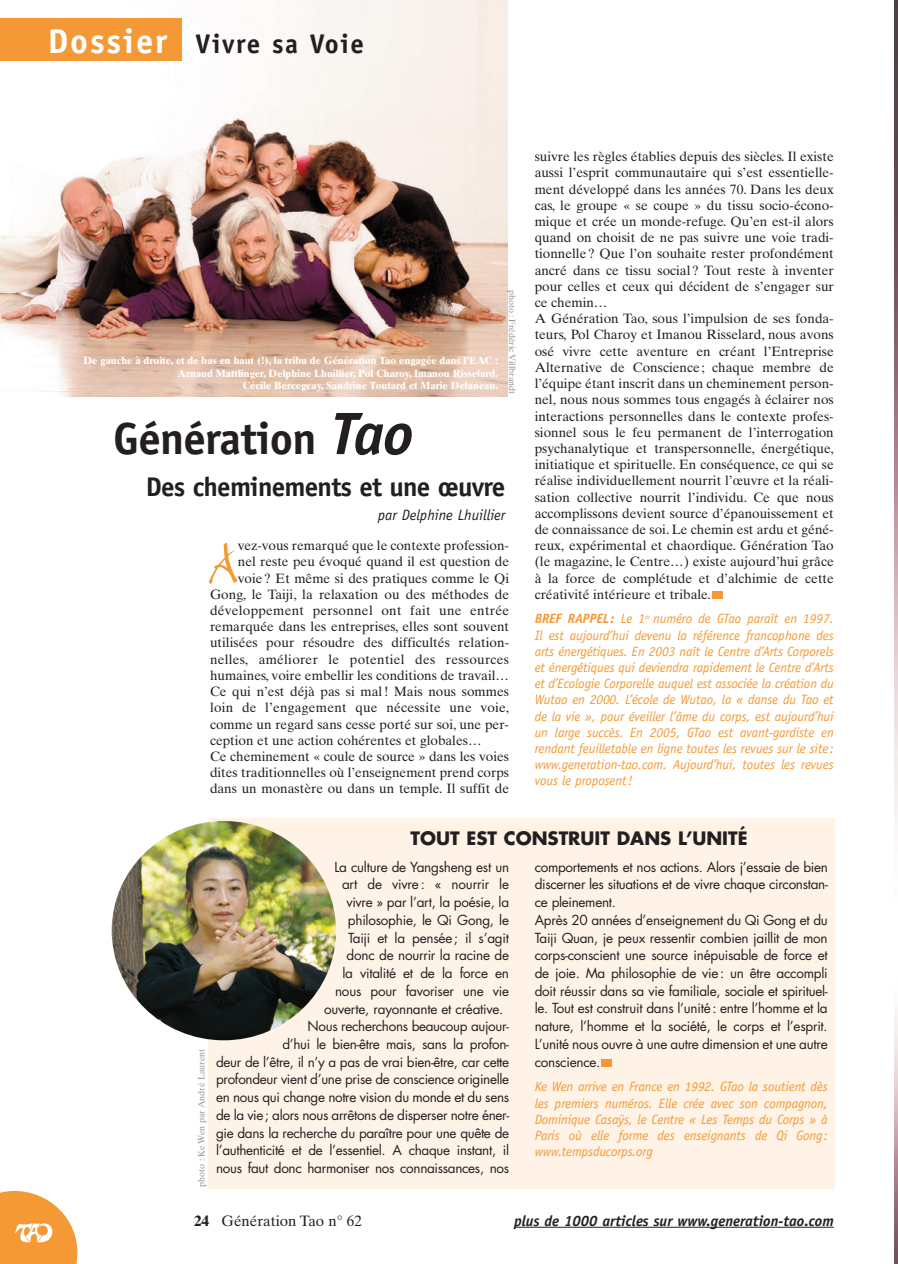
<style>
.page{position:relative;width:898px;height:1264px;background:#fff}
.page>*{position:absolute;margin:0;border:0;box-sizing:border-box;transform-origin:0 0}
.t1{font:61.95px "Bergell Plain";color:#f49935}
.t2{font:700 45px "Officina Sans";letter-spacing:-.015em;color:#231f20}
.t3{font:700 27px "Officina Sans";letter-spacing:-.03em;color:#231f20}
.t4{font:700 27px "Officina Sans";letter-spacing:.055em;color:#231f20}
.t5{font:700 18px "Futura";color:#231f20}
.t6{font:italic 700 15px "Officina Sans";color:#231f20}
.t7{font:italic 15px "Officina Sans";color:#231f20}
.t8{font:15px "Times Ten";color:#231f20}
.t9{font:13.5px/16.2px "Times Ten";color:#231f20}
.t10{font:13.5px/17.7px "Futura";letter-spacing:-.02em;color:#231f20}
.t11{font:italic 13.5px/16.2px "Officina Sans";letter-spacing:-.01em;color:#f49935;text-align:justify}
.t12{font:13.5px "Times Ten";letter-spacing:.02em;color:#231f20}
.t13{font:700 10.5px/12.6px "Times Ten";color:#fff;text-align:right}
.t14{font:9px "Times Ten";color:#939598}
.s1{font-size:34.5px;color:#fff}
.s2{font-style:italic;font-size:60px}
.s3{font-weight:700}
</style>
<div class="page">
<img style="left:894px;top:0;width:3px;height:1263px">
<svg style="left:0;top:1191px;width:77px;height:72px"></svg>
<hr style="left:513px;top:1226px;width:320px;height:1px;background:#231f20">
<div style="left:712px;top:591px;width:10px;height:7px;background:#f49935"></div>
<div style="left:208px;top:817px;width:626px;height:370px;background:#fef3e6"></div>
<div style="left:601px;top:1059px;width:11px;height:7px;background:#f49935"></div>
<img style="left:112px;top:820px;width:224px;height:220px;border-radius:50%">
<img style="left:0;top:0;width:507px;height:396px">
<div style="left:0;top:18px;width:182px;height:43px;background:#f49935"></div>
<h3 class="t4" style="left:48px;top:33px;width:317px"><span class="s1">Dossier</span> Vivre sa Voie</h3>
<p class="t13" style="left:83px;top:355px;width:416px">De gauche à droite, et de bas en haut (!), la tribu de Génération Tao engagée dans l’EAC :<br>Arnaud Mattlinger, Delphine Lhuillier, Pol Charoy, Imanou Risselard.<br>Cécile Bercegeay, Sandrine Toutard et Marie Delaneau.</p>
<p class="t14" style="left:515px;top:290px;width:106px;rotate:90deg">photo : Frédéric Villbrandt</p>
<h2 class="t2" style="left:113px;top:421px;width:301px">Génération <span class="s2">Tao</span></h2>
<h3 class="t3" style="left:146px;top:476px;width:361px">Des cheminements et une œuvre</h3>
<p class="t7" style="left:378px;top:509px;width:129px">par Delphine Lhuillier</p>
<h1 class="t1" style="left:210px;top:536px;width:29px">A</h1>
<p class="t9" style="left:238px;top:538px;width:273px">vez-vous remarqué que le contexte profession-</p>
<p class="t9" style="left:238px;top:555px;width:273px">nel reste peu évoqué quand il est question de</p>
<p class="t9" style="left:238px;top:571px;width:273px">voie ? Et même si des pratiques comme le Qi</p>
<p class="t9" style="left:210px;top:587px;width:300px">Gong, le Taiji, la relaxation ou des méthodes de</p>
<p class="t12" style="left:210px;top:605px;width:300px">développement personnel ont fait une entrée</p>
<p class="t9" style="left:210px;top:619px;width:300px">remarquée dans les entreprises, elles sont souvent</p>
<p class="t9" style="left:210px;top:636px;width:300px">utilisées pour résoudre des difficultés relation-</p>
<p class="t12" style="left:210px;top:654px;width:300px">nelles, améliorer le potentiel des ressources</p>
<p class="t9" style="left:210px;top:668px;width:300px">humaines, voire embellir les conditions de travail…</p>
<p class="t9" style="left:210px;top:684px;width:300px">Ce qui n’est déjà pas si mal ! Mais nous sommes</p>
<p class="t12" style="left:210px;top:702px;width:300px">loin de l’engagement que nécessite une voie,</p>
<p class="t9" style="left:210px;top:717px;width:300px">comme un regard sans cesse porté sur soi, une per-</p>
<p class="t9" style="left:210px;top:733px;width:273px">ception et une action cohérentes et globales…</p>
<p class="t9" style="left:210px;top:749px;width:300px">Ce cheminement « coule de source » dans les voies</p>
<p class="t9" style="left:210px;top:765px;width:300px">dites traditionnelles où l’enseignement prend corps</p>
<p class="t9" style="left:210px;top:781px;width:300px">dans un monastère ou dans un temple. Il suffit de</p>
<p class="t9" style="left:534px;top:150px;width:300px">suivre les règles établies depuis des siècles. Il existe aussi l’esprit communautaire qui s’est essentielle&shy;ment développé dans les années 70. Dans les deux cas, le groupe « se coupe » du tissu socio-écono&shy;mique et crée un monde-refuge. Qu’en est-il alors quand on choisit de ne pas suivre une voie tradi&shy;tionnelle ? Que l’on souhaite rester profondément ancré dans ce tissu social ? Tout reste à inventer pour celles et ceux qui décident de s’engager sur ce chemin…<br>A Génération Tao, sous l’impulsion de ses fonda&shy;teurs, Pol Charoy et Imanou Risselard, nous avons osé vivre cette aventure en créant l’Entreprise Alternative de Conscience ; chaque membre de l’équipe étant inscrit dans un cheminement person&shy;nel, nous nous sommes tous engagés à éclairer nos interactions personnelles dans le contexte profes&shy;sionnel sous le feu permanent de l’interrogation psychanalytique et transpersonnelle, énergétique, initiatique et spirituelle. En conséquence, ce qui se réalise individuellement nourrit l’œuvre et la réali&shy;sation collective nourrit l’individu. Ce que nous accomplissons devient source d’épanouissement et de connaissance de soi. Le chemin est ardu et géné&shy;reux, expérimental et chaordique. Génération Tao (le magazine, le Centre…) existe aujourd’hui grâce à la force de complétude et d’alchimie de cette créativité intérieure et tribale.</p>
<p class="t11" style="left:534px;top:611px;width:300px"><span class="s3">BREF RAPPEL:</span> Le 1<sup>er</sup> numéro de GTao paraît en 1997.<br>Il est aujourd’hui devenu la référence francophone des arts énergétiques. En 2003 naît le Centre d’Arts Corporels et énergétiques qui deviendra rapidement le Centre d’Arts et d’Ecologie Corporelle auquel est associée la création du Wutao en 2000. L’école de Wutao, la « danse du Tao et de la vie », pour éveiller l’âme du corps, est aujourd’hui un large succès. En 2005, GTao est avant-gardiste en rendant feuilletable en ligne toutes les revues sur le site: www.generation-tao.com. Aujourd’hui, toutes les revues vous le proposent!</p>
<p class="t14" style="left:198px;top:1186px;width:139px;rotate:-90deg">photo : Ke Wen par André Laurent</p>
<h3 class="t5" style="left:410px;top:830px;width:338px">TOUT EST CONSTRUIT DANS L’UNITÉ</h3>
<p class="t10" style="left:334px;top:859px;width:176px">La culture de Yangsheng est un</p>
<p class="t10" style="left:342px;top:876px;width:168px">art de vivre: « nourrir le</p>
<p class="t10" style="left:346px;top:894px;width:164px">vivre » par l’art, la poésie, la</p>
<p class="t10" style="left:348px;top:912px;width:163px">philosophie, le Qi Gong, le</p>
<p class="t10" style="left:348px;top:929px;width:162px">Taiji et la pensée; il s’agit</p>
<p class="t10" style="left:346px;top:947px;width:164px">donc de nourrir la racine de</p>
<p class="t10" style="left:342px;top:965px;width:168px">la vitalité et de la force en</p>
<p class="t10" style="left:335px;top:983px;width:175px">nous pour favoriser une vie</p>
<p class="t10" style="left:324px;top:1000px;width:181px">ouverte, rayonnante et créative.</p>
<p class="t10" style="left:307px;top:1018px;width:203px">Nous recherchons beaucoup aujour-</p>
<p class="t10" style="left:282px;top:1036px;width:228px">d’hui le bien-être mais, sans la profon-</p>
<p class="t10" style="left:216px;top:1053px;width:294px">deur de l’être, il n’y a pas de vrai bien-être, car cette</p>
<p class="t10" style="left:216px;top:1071px;width:294px">profondeur vient d’une prise de conscience originelle</p>
<p class="t10" style="left:216px;top:1089px;width:294px">en nous qui change notre vision du monde et du sens</p>
<p class="t10" style="left:216px;top:1106px;width:294px">de la vie; alors nous arrêtons de disperser notre éner-</p>
<p class="t10" style="left:216px;top:1124px;width:294px">gie dans la recherche du paraître pour une quête de</p>
<p class="t10" style="left:216px;top:1142px;width:294px">l’authenticité et de l’essentiel. A chaque instant, il</p>
<p class="t10" style="left:216px;top:1160px;width:294px">nous faut donc harmoniser nos connaissances, nos</p>
<p class="t10" style="left:534px;top:858px;width:294px">comportements et nos actions. Alors j’essaie de bien discerner les situations et de vivre chaque circonstan&shy;ce pleinement.<br>Après 20 années d’enseignement du Qi Gong et du Taiji Quan, je peux ressentir combien jaillit de mon corps-conscient une source inépuisable de force et de joie. Ma philosophie de vie: un être accompli doit réussir dans sa vie familiale, sociale et spirituel&shy;le. Tout est construit dans l’unité: entre l’homme et la nature, l’homme et la société, le corps et l’esprit.<br>L’unité nous ouvre à une autre dimension et une autre conscience.</p>
<p class="t11" style="left:534px;top:1079px;width:294px">Ke Wen arrive en France en 1992. GTao la soutient dès les premiers numéros. Elle crée avec son compagnon, Dominique Casaÿs, le Centre « Les Temps du Corps » à Paris où elle forme des enseignants de Qi Gong: www.tempsducorps.org</p>
<p class="t8" style="left:194px;top:1215px;width:169px"><span class="s3">24</span> Génération Tao n° 62</p>
<p class="t6" style="left:513px;top:1214px;width:321px">plus de 1000 articles sur www.generation-tao.com</p>
</div>
